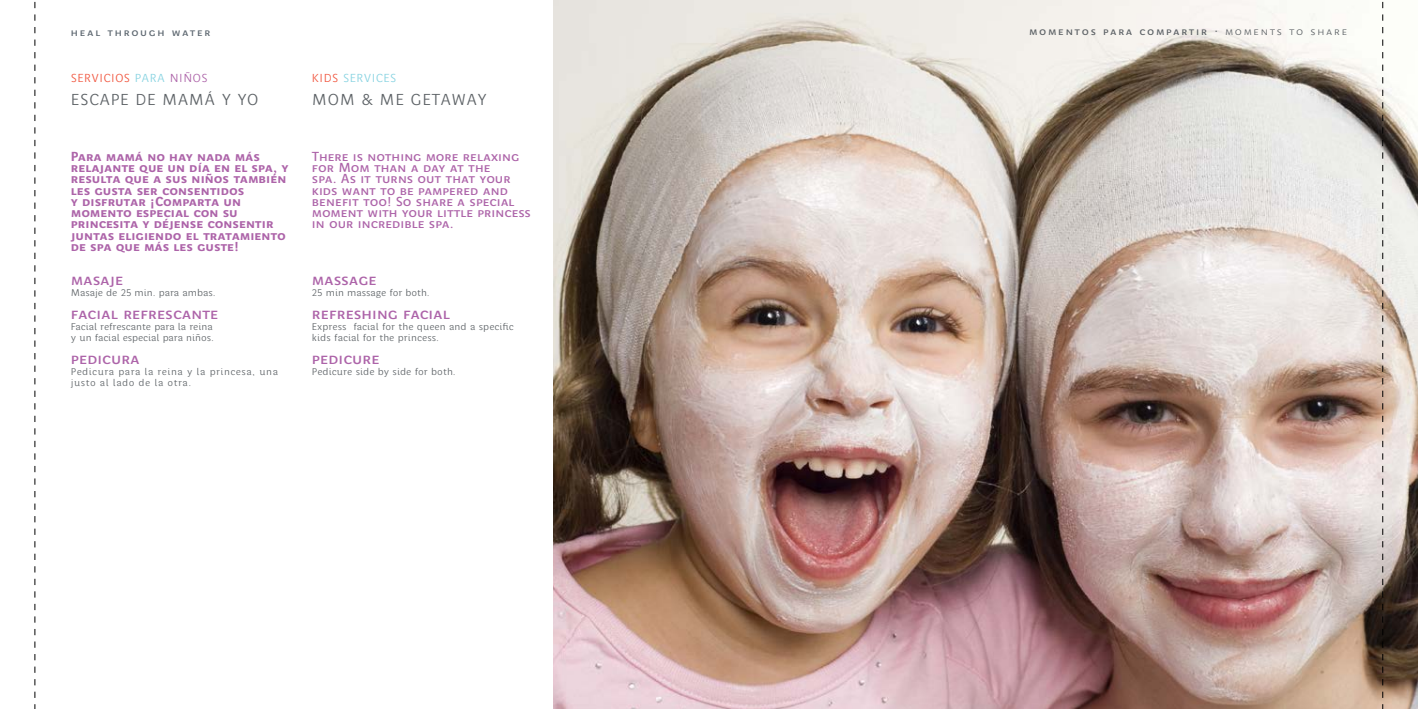
<style>
.page{position:relative;width:1418px;height:709px;background:#fff}
.page>*{position:absolute;margin:0;border:0;box-sizing:border-box;transform-origin:0 0}
.t1{font:16.25px "Perec Gris Versalita";letter-spacing:-.005em;color:#ad64a9}
.t2{font:16.25px "Perec Blanca Versalita";letter-spacing:.03em;color:#5e6367}
.t3{font:13.38px/11.2px "Perec Negra Versalita";color:#ad64a9}
.t4{font:13.38px/11.2px "Perec Gris Versalita";letter-spacing:-.005em;color:#ad64a9}
.t5{font:11.88px "Perec Blanca Versalita";letter-spacing:.04em;color:#f1563f}
.t6{font:11.88px "Perec Blanca Versalita";letter-spacing:.04em;color:#87d3e1}
.t7{font:11px "Perec Gris Versalita";letter-spacing:.15em;color:#5e6367}
.t8{font:11px "Perec Gris Versalita";letter-spacing:.15em;color:#5d6770}
.t9{font:10px/11.2px "Perec Blanca";letter-spacing:.01em;color:#5e6367}
.t10{font:10px/11.2px "Perec Blanca";letter-spacing:.05em;color:#5e6367}
.s1{color:#87d3e1}
.s2{color:#ad64a9}
.s3{color:#f1563f}
.s4{font-family:"Perec Blanca Versalita"}
</style>
<div class="page">
<img style="left:553px;top:0;width:864px;height:709px">
<svg style="left:1382px;top:0;width:1px;height:709px"></svg>
<svg style="left:35px;top:2px;width:1px;height:707px"></svg>
<p class="t8" style="left:71px;top:26px;width:141px">heal through water</p>
<p class="t5" style="left:71px;top:71px;width:138px">SERVICIOS <span class="s1">PARA</span> <span class="s2">NIÑOS</span></p>
<p class="t6" style="left:312px;top:71px;width:86px"><span class="s3">KIDS</span> SERVICES</p>
<p class="t2" style="left:71px;top:90px;width:189px">ESCAPE DE MAMÁ Y YO</p>
<p class="t2" style="left:312px;top:90px;width:176px">MOM &amp; ME GETAWAY</p>
<p class="t3" style="left:71px;top:151px;width:219px">Para mamá no hay nada más relajante que un día en el spa, y resulta que a sus niños también les gusta ser consentidos<br>y disfrutar ¡Comparta un momento especial con su princesita y déjense consentir juntas eligiendo el tratamiento de spa que más les guste!</p>
<p class="t4" style="left:312px;top:151px;width:220px">There is nothing more relaxing for Mom than a day at the<br>spa. As it turns out that your kids want to be pampered and benefit too! So share a special moment with your little princess in our incredible spa.</p>
<p class="t1" style="left:71px;top:270px;width:54px">masaje</p>
<p class="t1" style="left:312px;top:270px;width:66px">massage</p>
<p class="t1" style="left:71px;top:304px;width:149px">facial refrescante</p>
<p class="t1" style="left:312px;top:304px;width:140px">refreshing facial</p>
<p class="t1" style="left:71px;top:349px;width:70px">pedicura</p>
<p class="t1" style="left:312px;top:349px;width:69px">pedicure</p>
<p class="t9" style="left:71px;top:287px;width:146px">Masaje de 25 min. para ambas.</p>
<p class="t9" style="left:312px;top:287px;width:119px">25 min massage for both.</p>
<p class="t9" style="left:71px;top:320px;width:145px">Facial refrescante para la reina y un facial especial para niños.</p>
<p class="t9" style="left:312px;top:320px;width:203px">Express facial for the queen and a specific kids facial for the princess.</p>
<p class="t10" style="left:71px;top:365px;width:209px">Pedicura para la reina y la princesa, una justo al lado de la otra.</p>
<p class="t9" style="left:312px;top:365px;width:145px">Pedicure side by side for both.</p>
<p class="t7" style="left:1029px;top:25px;width:319px">momentos para compartir · <span class="s4">moments to share</span></p>
</div>
